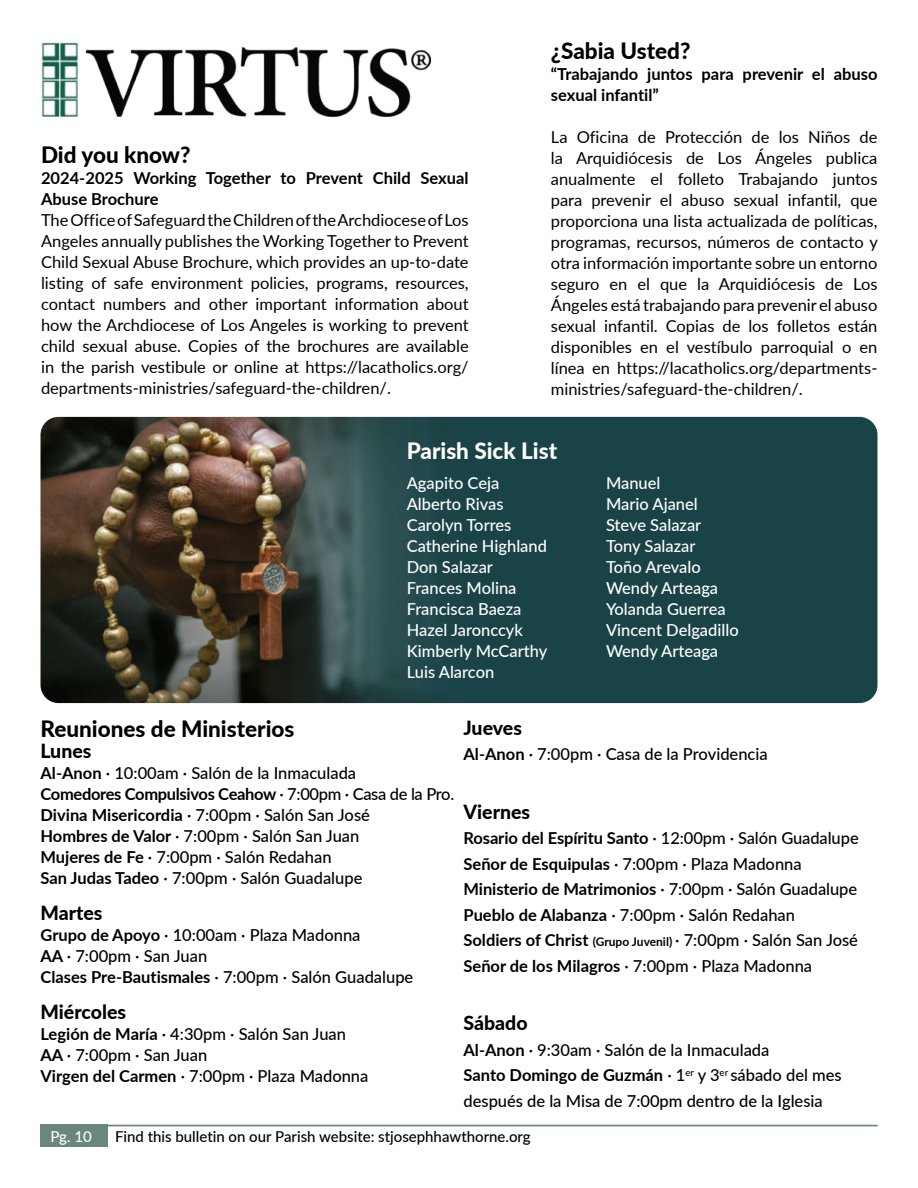
<style>
.page{position:relative;width:918px;height:1188px;background:#fff}
.page>*{position:absolute;margin:0;border:0;box-sizing:border-box;transform-origin:0 0}
.t1{font:800 22.5px "Lato";color:#000}
.t2{font:800 22.5px "Lato";color:#fff}
.t3{font:800 19.5px "Lato";color:#000}
.t4{font:16.5px/21px "Lato";color:#000;text-align:justify}
.t5{font:500 16.5px/21px "Qddkcv Lato";color:#000}
.t6{font:700 16.5px/21px "Lato";letter-spacing:-.005em;color:#000}
.t7{font:500 16.5px/21px "Qddkcv Lato";color:#fff}
.t8{font:500 15px "Tvjgxv Lato";color:#000}
.t9{font:500 15px "Qddkcv Lato";color:#fff}
.s1{font-family:"Lato";font-weight:700}
.s2{font-family:"Qddkcv Lato";font-weight:500}
.s3{font-family:"Lato";font-weight:700;font-size:12px}
</style>
<div class="page">
<div style="left:41px;top:1125px;width:67px;height:22px;background:#69877f"></div>
<hr style="left:108px;top:1125px;width:770px;height:1px;background:#69877f">
<img style="left:41px;top:417px;width:837px;height:286px">
<img style="left:41px;top:42px;width:390px;height:75px">
<h1 class="t1" style="left:41px;top:138px;width:151px">Did you know?</h1>
<p class="t6" style="left:41px;top:167px;width:429px">2024-2025 Working Together to Prevent Child Sexual<br>Abuse Brochure</p>
<p class="t4" style="left:41px;top:209px;width:429px">The Office of Safeguard the Children of the Archdiocese of Los Angeles annually publishes the Working Together to Prevent Child Sexual Abuse Brochure, which provides an up-to-date listing of safe environment policies, programs, resources, contact numbers and other important information about how the Archdiocese of Los Angeles is working to prevent child sexual abuse. Copies of the brochures are available in the parish vestibule or online at https://lacatholics.org/ departments-ministries/safeguard-the-children/.</p>
<h1 class="t1" style="left:551px;top:34px;width:141px">¿Sabia Usted?</h1>
<p class="t6" style="left:551px;top:62px;width:328px">“Trabajando juntos para prevenir el abuso sexual infantil”</p>
<p class="t4" style="left:551px;top:125px;width:329px">La Oficina de Protección de los Niños de la Arquidiócesis de Los Ángeles publica anualmente el folleto Trabajando juntos para prevenir el abuso sexual infantil, que proporciona una lista actualizada de políticas, programas, recursos, números de contacto y otra información importante sobre un entorno seguro en el que la Arquidiócesis de Los Ángeles está trabajando para prevenir el abuso sexual infantil. Copias de los folletos están disponibles en el vestíbulo parroquial o en línea en https://lacatholics.org/departments&shy;ministries/safeguard-the-children/.</p>
<h1 class="t2" style="left:407px;top:434px;width:152px">Parish Sick List</h1>
<p class="t7" style="left:407px;top:472px;width:142px">Agapito Ceja<br>Alberto Rivas<br>Carolyn Torres<br>Catherine Highland<br>Don Salazar<br>Frances Molina<br>Francisca Baeza<br>Hazel Jaronccyk<br>Kimberly McCarthy<br>Luis Alarcon</p>
<p class="t7" style="left:606px;top:472px;width:134px">Manuel<br>Mario Ajanel<br>Steve Salazar<br>Tony Salazar<br>Toño Arevalo<br>Wendy Arteaga<br>Yolanda Guerrea<br>Vincent Delgadillo<br>Wendy Arteaga</p>
<h1 class="t1" style="left:41px;top:712px;width:256px">Reuniones de Ministerios</h1>
<p class="t3" style="left:41px;top:737px;width:52px">Lunes</p>
<p class="t5" style="left:41px;top:762px;width:317px"><span class="s1">Al-Anon</span> · 10:00am · Salón de la Inmaculada</p>
<p class="t6" style="left:41px;top:783px;width:415px">Comedores Compulsivos Ceahow <span class="s2">· 7:00pm · Casa de la Pro.</span></p>
<p class="t5" style="left:41px;top:804px;width:331px"><span class="s1">Divina Misericordia</span> · 7:00pm · Salón San José <span class="s1">Hombres de Valor</span> · 7:00pm · Salón San Juan <span class="s1">Mujeres de Fe</span> · 7:00pm · Salón Redahan<br><span class="s1">San Judas Tadeo</span> · 7:00pm · Salón Guadalupe</p>
<p class="t3" style="left:41px;top:899px;width:64px">Martes</p>
<p class="t5" style="left:41px;top:924px;width:374px"><span class="s1">Grupo de Apoyo</span> · 10:00am · Plaza Madonna<br><span class="s1">AA</span> · 7:00pm · San Juan<br><span class="s1">Clases Pre-Bautismales</span> · 7:00pm · Salón Guadalupe</p>
<p class="t3" style="left:41px;top:998px;width:87px">Miércoles</p>
<p class="t5" style="left:41px;top:1023px;width:329px"><span class="s1">Legión de María</span> · 4:30pm · Salón San Juan<br><span class="s1">AA</span> · 7:00pm · San Juan<br><span class="s1">Virgen del Carmen</span> · 7:00pm · Plaza Madonna</p>
<p class="t3" style="left:464px;top:713px;width:60px">Jueves</p>
<p class="t5" style="left:464px;top:743px;width:306px"><span class="s1">Al-Anon</span> · 7:00pm · Casa de la Providencia</p>
<p class="t3" style="left:464px;top:797px;width:68px">Viernes</p>
<p class="t6" style="left:464px;top:827px;width:397px">Rosario del Espíritu Santo <span class="s2">· 12:00pm · Salón Guadalupe</span></p>
<p class="t5" style="left:464px;top:853px;width:340px"><span class="s1">Señor de Esquipulas</span> · 7:00pm · Plaza Madonna</p>
<p class="t6" style="left:464px;top:878px;width:395px">Ministerio de Matrimonios <span class="s2">· 7:00pm · Salón Guadalupe</span></p>
<p class="t5" style="left:463px;top:901px;width:396px;line-height:25.5px"><span class="s1">Pueblo de Alabanza</span> · 7:00pm · Salón Redahan<br><span class="s1">Soldiers of Christ</span> <span class="s3">(Grupo Juvenil)</span> · 7:00pm · Salón San José<br><span class="s1">Señor de los Milagros</span> · 7:00pm · Plaza Madonna</p>
<p class="t3" style="left:464px;top:1009px;width:66px">Sábado</p>
<p class="t5" style="left:464px;top:1039px;width:307px"><span class="s1">Al-Anon</span> · 9:30am · Salón de la Inmaculada</p>
<p class="t6" style="left:464px;top:1064px;width:380px">Santo Domingo de Guzmán <span class="s2">· 1</span><sup>er</sup> <span class="s2">y 3</span><sup>er</sup> <span class="s2">sábado del mes</span></p>
<p class="t5" style="left:464px;top:1090px;width:361px">después de la Misa de 7:00pm dentro de la Iglesia</p>
<p class="t9" style="left:51px;top:1126px;width:43px">Pg. 10</p>
<p class="t8" style="left:115px;top:1126px;width:417px">Find this bulletin on our Parish website: stjosephhawthorne.org</p>
</div>
